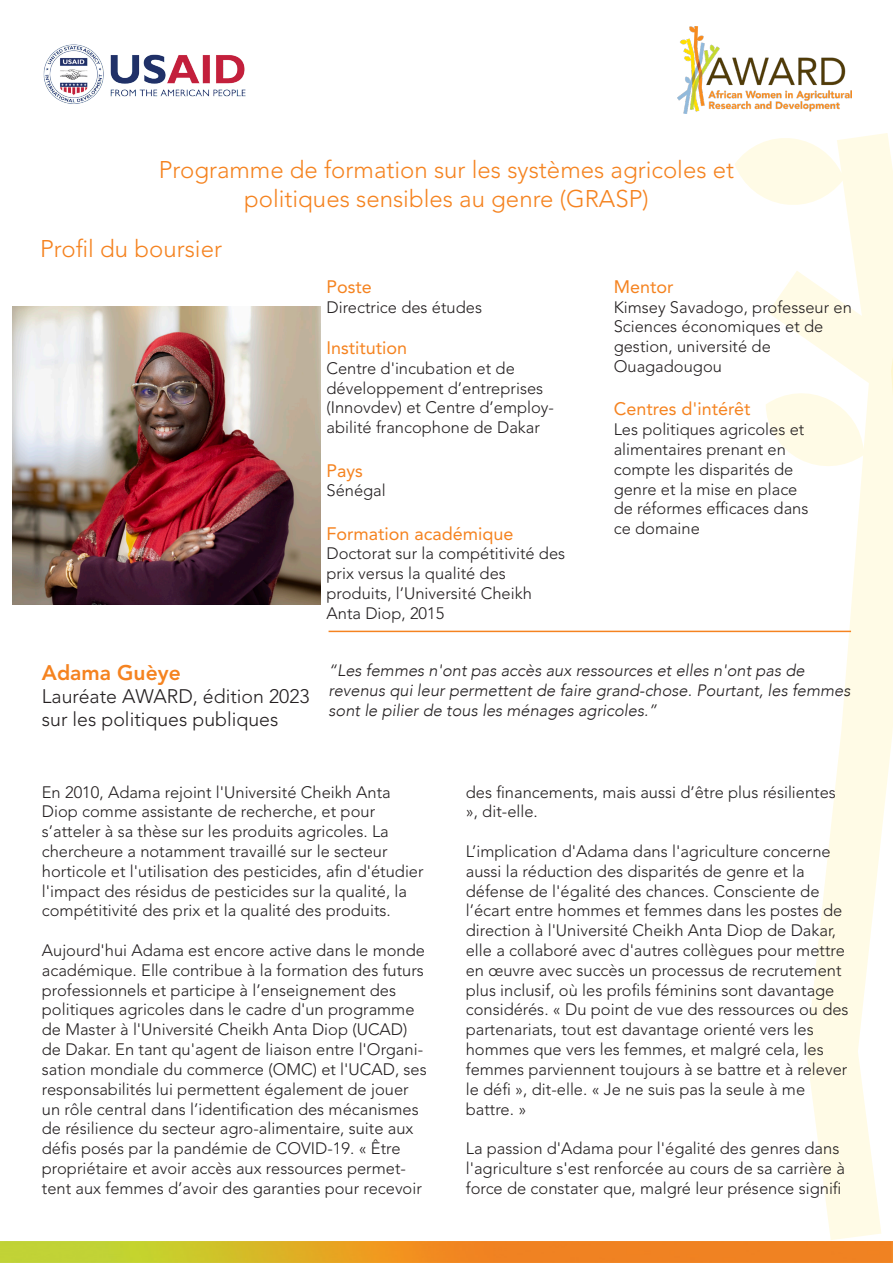
<style>
.page{position:relative;width:893px;height:1263px;background:#fff}
.page>*{position:absolute;margin:0;border:0;box-sizing:border-box;transform-origin:0 0}
.t1{font:300 24px/28.8px "Avenir LT Std";color:#f58320;text-align:center}
.t2{font:800 21px "Avenir LT Std";color:#f58320}
.t3{font:300 19.5px/23.4px "Avenir LT Std";color:#231f20}
.t4{font:18px "Avenir LT Std";color:#f58320}
.t5{font:300 16.5px/19.8px "Avenir LT Std";color:#231f20}
.t6{font:italic 300 16.5px/19.8px "Avenir";color:#231f20}
</style>
<div class="page">
<svg style="left:734px;top:133px;width:157px;height:1107px"></svg>
<svg style="left:891px;top:160px;width:2px;height:583px"></svg>
<img style="left:43px;top:44px;width:203px;height:60px">
<img style="left:677px;top:26px;width:174px;height:87px">
<img style="left:12px;top:306px;width:308px;height:298px">
<hr style="left:329px;top:631px;width:522px;height:1px;background:#f58320">
<img style="left:0;top:1242px;width:893px;height:21px">
<h1 class="t1" style="left:159px;top:156px;width:577px">Programme de formation sur les systèmes agricoles et politiques sensibles au genre (GRASP)</h1>
<h1 class="t1" style="left:40px;top:235px;width:183px">Profil du boursier</h1>
<p class="t2" style="left:42px;top:660px;width:140px">Adama Guèye</p>
<p class="t3" style="left:42px;top:684px;width:269px">Lauréate AWARD, édition 2023 sur les politiques publiques</p>
<p class="t4" style="left:326px;top:276px;width:47px">Poste</p>
<p class="t5" style="left:326px;top:297px;width:157px">Directrice des études</p>
<p class="t4" style="left:326px;top:337px;width:82px">Institution</p>
<p class="t5" style="left:326px;top:358px;width:229px">Centre d'incubation et de développement d’entreprises (Innovdev) et Centre d’employ&shy;abilité francophone de Dakar</p>
<p class="t4" style="left:326px;top:460px;width:38px">Pays</p>
<p class="t5" style="left:326px;top:481px;width:61px">Sénégal</p>
<p class="t4" style="left:326px;top:523px;width:189px">Formation académique</p>
<p class="t5" style="left:326px;top:544px;width:240px">Doctorat sur la compétitivité des prix versus la qualité des produits, l’Université Cheikh<br>Anta Diop, 2015</p>
<p class="t4" style="left:614px;top:276px;width:61px">Mentor</p>
<p class="t5" style="left:614px;top:297px;width:240px">Kimsey Savadogo, professeur en<br>Sciences économiques et de gestion, université de<br>Ouagadougou</p>
<p class="t4" style="left:614px;top:399px;width:138px">Centres d'intérêt</p>
<p class="t5" style="left:614px;top:420px;width:196px">Les politiques agricoles et alimentaires prenant en compte les disparités de genre et la mise en place de réformes efficaces dans ce domaine</p>
<p class="t6" style="left:329px;top:660px;width:523px">“Les femmes n'ont pas accès aux ressources et elles n'ont pas de revenus qui leur permettent de faire grand-chose. Pourtant, les femmes sont le pilier de tous les ménages agricoles.”</p>
<p class="t5" style="left:42px;top:782px;width:383px">En 2010, Adama rejoint l'Université Cheikh Anta Diop comme assistante de recherche, et pour s’atteler à sa thèse sur les produits agricoles. La chercheure a notamment travaillé sur le secteur horticole et l'utilisation des pesticides, afin d'étudier l'impact des résidus de pesticides sur la qualité, la compétitivité des prix et la qualité des produits.</p>
<p class="t5" style="left:42px;top:940px;width:386px">Aujourd'hui Adama est encore active dans le monde académique. Elle contribue à la formation des futurs professionnels et participe à l’enseignement des politiques agricoles dans le cadre d'un programme de Master à l'Université Cheikh Anta Diop (UCAD) de Dakar. En tant qu'agent de liaison entre l'Organi&shy;sation mondiale du commerce (OMC) et l'UCAD, ses responsabilités lui permettent également de jouer un rôle central dans l’identification des mécanismes de résilience du secteur agro-alimentaire, suite aux défis posés par la pandémie de COVID-19. « Être propriétaire et avoir accès aux ressources permet&shy;tent aux femmes d’avoir des garanties pour recevoir</p>
<p class="t5" style="left:466px;top:782px;width:372px">des financements, mais aussi d’être plus résilientes », dit-elle.</p>
<p class="t5" style="left:466px;top:841px;width:384px">L’implication d'Adama dans l'agriculture concerne aussi la réduction des disparités de genre et la défense de l'égalité des chances. Consciente de l’écart entre hommes et femmes dans les postes de direction à l'Université Cheikh Anta Diop de Dakar, elle a collaboré avec d'autres collègues pour mettre en œuvre avec succès un processus de recrutement plus inclusif, où les profils féminins sont davantage considérés. « Du point de vue des ressources ou des partenariats, tout est davantage orienté vers les hommes que vers les femmes, et malgré cela, les femmes parviennent toujours à se battre et à relever le défi », dit-elle. « Je ne suis pas la seule à me battre. »</p>
<p class="t5" style="left:466px;top:1138px;width:381px">La passion d'Adama pour l'égalité des genres dans l'agriculture s'est renforcée au cours de sa carrière à force de constater que, malgré leur présence signifi</p>
</div>
